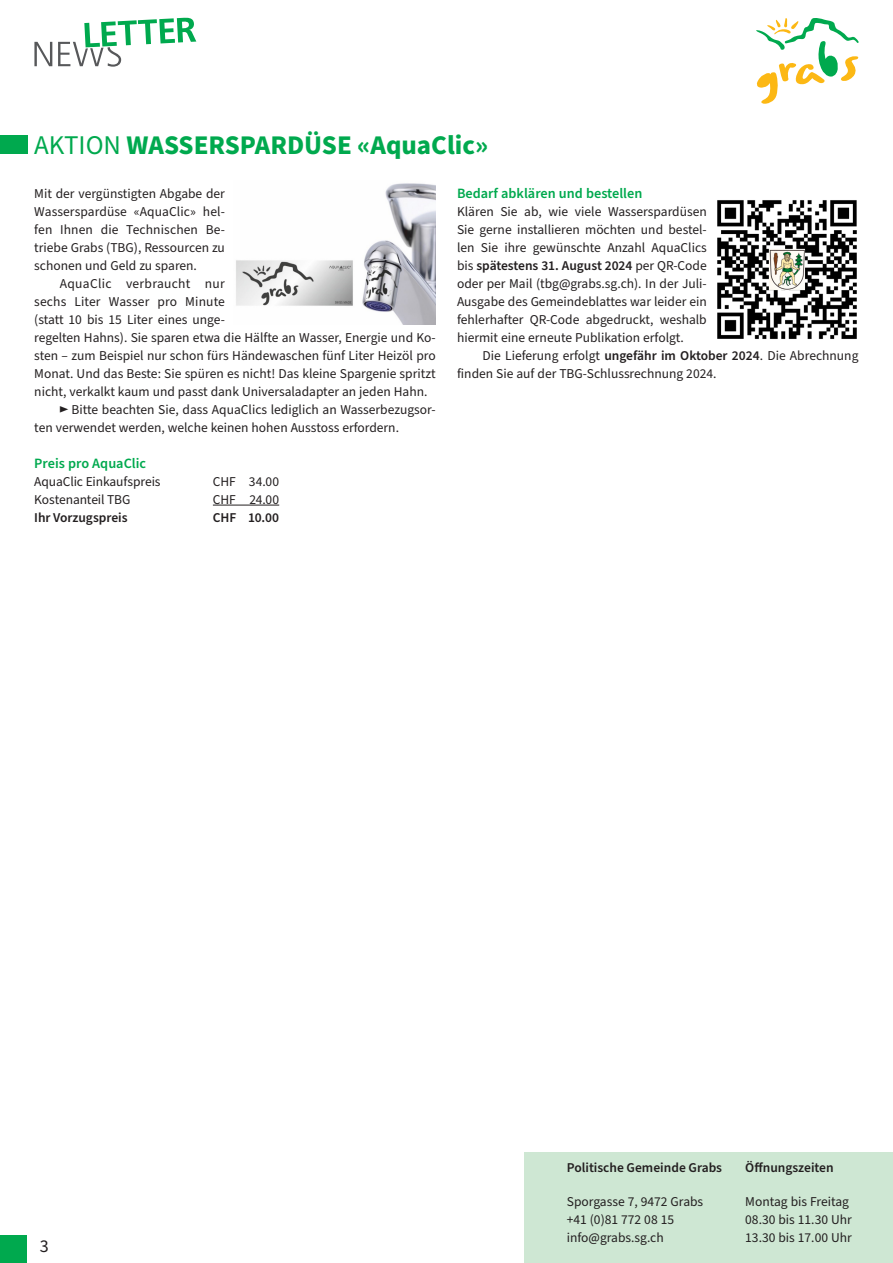
<style>
.page{position:relative;width:893px;height:1263px;background:#fff}
.page>*{position:absolute;margin:0;border:0;box-sizing:border-box;transform-origin:0 0}
.t1{font:700 27px "Source Sans Pro";color:#00a94e}
.t2{font:18px "Source Sans Pro";color:#231f20}
._09_Zwischentitel{font:600 14.25px "Source Sans Pro";color:#00a94e}
._02_Grundtext_ohne_Einzug{font:13.5px/18px "Source Sans Pro";color:#231f20;text-align:justify}
._01_Grundtext_mit_Einzug{font:13.5px/18px "Source Sans Pro";color:#231f20}
._02_Grundtext_ohne_Einzug-2{font:600 13.5px "Source Sans Pro";color:#231f20}
.s1{font-weight:400}
.s2{font-weight:600}
</style>
<div class="page">
<svg style="left:756px;top:18px;width:103px;height:86px"></svg>
<div style="left:525px;top:1152px;width:368px;height:111px;background:#cee7d3"></div>
<hr style="left:213px;top:505px;width:66px;height:1px;background:#231f20">
<div style="left:0;top:136px;width:27px;height:18px;background:#00a94e"></div>
<img style="left:717px;top:200px;width:140px;height:139px">
<img style="left:236px;top:183px;width:200px;height:141px">
<div style="left:0;top:1235px;width:27px;height:28px;background:#00a94e"></div>
<svg style="left:34px;top:42px;width:18px;height:24px"></svg>
<svg style="left:58px;top:18px;width:138px;height:49px"></svg>
<p class="t1" style="left:34px;top:126px;width:455px"><span class="s1">AKTION</span> WASSERSPARDÜSE «AquaClic»</p>
<p class="_02_Grundtext_ohne_Einzug" style="left:34px;top:185px;width:192px">Mit der vergünstigten Abgabe der Wasserspardüse «AquaClic» hel&shy;fen Ihnen die Technischen Be&shy;triebe Grabs (TBG), Ressourcen zu schonen und Geld zu sparen.</p>
<p class="_01_Grundtext_mit_Einzug" style="left:34px;top:275px;width:403px;text-indent:26px">AquaClic verbraucht nur<br>sechs Liter Wasser pro Minute<br>(statt 10 bis 15 Liter eines unge-<br>regelten Hahns). Sie sparen etwa die Hälfte an Wasser, Energie und Ko&shy;sten – zum Beispiel nur schon fürs Händewaschen fünf Liter Heizöl pro Monat. Und das Beste: Sie spüren es nicht! Das kleine Spargenie spritzt nicht, verkalkt kaum und passt dank Universaladapter an jeden Hahn.</p>
<p class="_01_Grundtext_mit_Einzug" style="left:34px;top:401px;width:403px;text-indent:26px">► Bitte beachten Sie, dass AquaClics lediglich an Wasserbezugsor&shy;ten verwendet werden, welche keinen hohen Ausstoss erfordern.</p>
<p class="_09_Zwischentitel" style="left:34px;top:454px;width:113px">Preis pro AquaClic</p>
<p class="_02_Grundtext_ohne_Einzug" style="left:34px;top:473px;width:128px">AquaClic Einkaufspreis</p>
<p class="_02_Grundtext_ohne_Einzug" style="left:213px;top:473px;width:68px">CHF 34.00</p>
<p class="_02_Grundtext_ohne_Einzug" style="left:34px;top:491px;width:98px">Kostenanteil TBG</p>
<p class="_02_Grundtext_ohne_Einzug" style="left:213px;top:491px;width:68px">CHF 24.00</p>
<p class="_02_Grundtext_ohne_Einzug-2" style="left:34px;top:509px;width:95px">Ihr Vorzugspreis</p>
<p class="_02_Grundtext_ohne_Einzug-2" style="left:213px;top:509px;width:68px">CHF 10.00</p>
<p class="_09_Zwischentitel" style="left:457px;top:184px;width:187px">Bedarf abklären und bestellen</p>
<p class="_02_Grundtext_ohne_Einzug" style="left:457px;top:203px;width:251px">Klären Sie ab, wie viele Wasserspardüsen Sie gerne installieren möchten und bestel&shy;len Sie ihre gewünschte Anzahl AquaClics bis <span class="s2">spätestens 31. August 2024</span> per QR-Code oder per Mail (tbg@grabs.sg.ch). In der Juli-Ausgabe des Gemeindeblattes war leider ein fehlerhafter QR-Code abgedruckt, weshalb hiermit eine erneute Publikation erfolgt.</p>
<p class="_01_Grundtext_mit_Einzug" style="left:457px;top:347px;width:403px;text-indent:26px">Die Lieferung erfolgt <span class="s2">ungefähr im Oktober 2024</span>. Die Abrechnung finden Sie auf der TBG-Schlussrechnung 2024.</p>
<h2 class="t2" style="left:40px;top:1234px;width:10px">3</h2>
<p class="_02_Grundtext_ohne_Einzug-2" style="left:567px;top:1158px;width:157px">Politische Gemeinde Grabs</p>
<p class="_02_Grundtext_ohne_Einzug" style="left:567px;top:1193px;width:138px">Sporgasse 7, 9472 Grabs</p>
<p class="_02_Grundtext_ohne_Einzug" style="left:567px;top:1211px;width:109px">+41 (0)81 772 08 15</p>
<p class="_02_Grundtext_ohne_Einzug" style="left:567px;top:1229px;width:98px">info@grabs.sg.ch</p>
<p class="_02_Grundtext_ohne_Einzug-2" style="left:745px;top:1158px;width:90px">Öffnungszeiten</p>
<p class="_02_Grundtext_ohne_Einzug" style="left:745px;top:1193px;width:105px">Montag bis Freitag</p>
<p class="_02_Grundtext_ohne_Einzug" style="left:745px;top:1211px;width:108px">08.30 bis 11.30 Uhr</p>
<p class="_02_Grundtext_ohne_Einzug" style="left:745px;top:1229px;width:108px">13.30 bis 17.00 Uhr</p>
</div>
